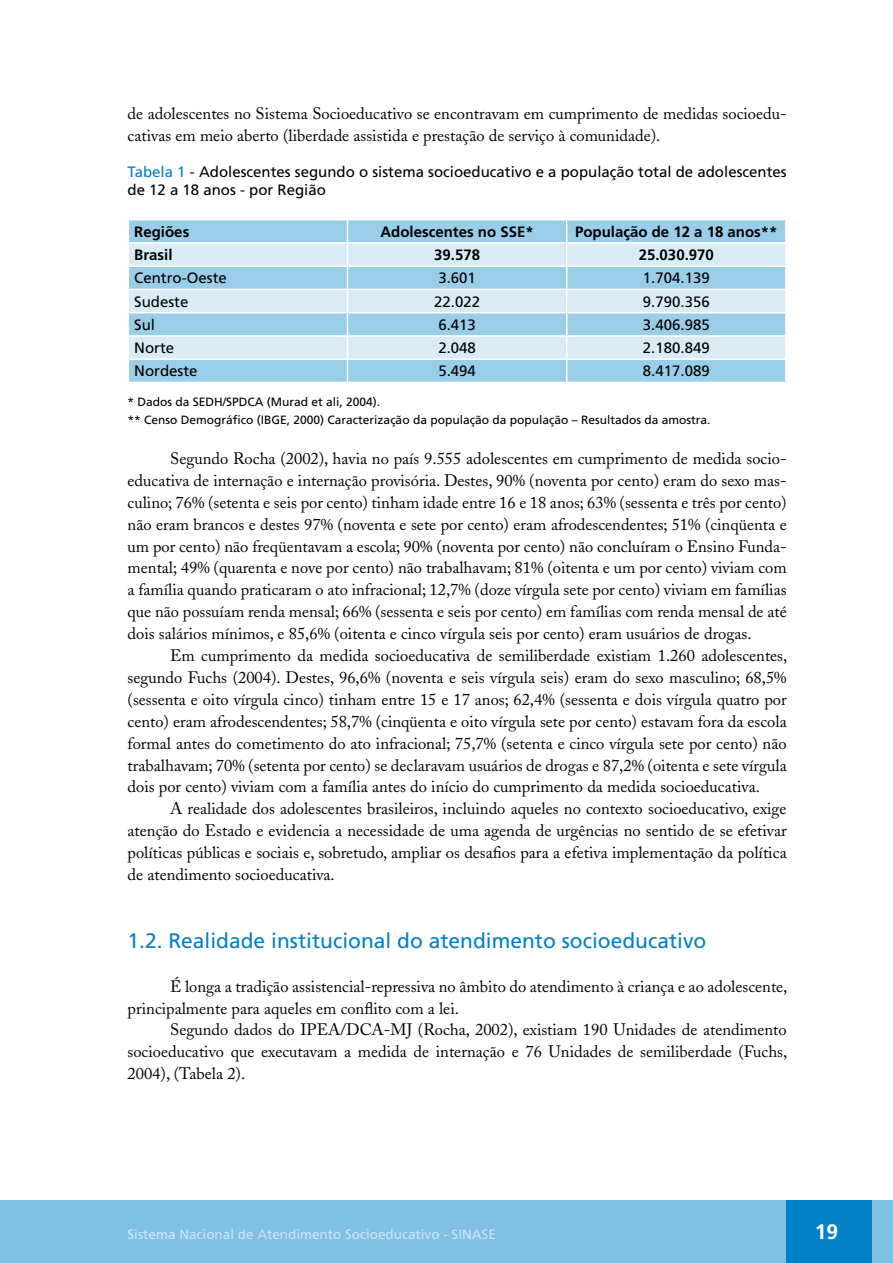
<style>
.page{position:relative;width:893px;height:1263px;background:#fff}
.page>*{position:absolute;margin:0;border:0;box-sizing:border-box;transform-origin:0 0}
.t1{font:21px "Frutiger";color:#0081c6}
.t2{font:700 21px "Frutiger";color:#fff}
.t3{font:16.5px/21.9px "Adobe Caslon";color:#000;text-align:justify}
.t4{font:15px/18px "Frutiger";color:#000}
.t5{font:700 15px "Frutiger";color:#000}
.t6{font:13.5px "Frutiger";color:#cce6f4}
.t7{font:12px/18px "Frutiger";color:#000}
.s1{color:#0081c6}
</style>
<div class="page">
<div style="left:0;top:1200px;width:893px;height:63px;background:#80c0e3"></div>
<div style="left:787px;top:1200px;width:85px;height:63px;background:#0081c6"></div>
<div style="left:129px;top:220px;width:656px;height:162px;background:#99cde8"></div>
<svg style="left:129px;top:244px;width:656px;height:114px;background:#bfdff0"></svg>
<hr style="left:128px;top:242px;width:219px;height:2px;background:#fff">
<hr style="left:347px;top:242px;width:220px;height:2px;background:#fff">
<hr style="left:567px;top:242px;width:220px;height:2px;background:#fff">
<hr style="left:128px;top:265px;width:219px;height:2px;background:#fff">
<hr style="left:347px;top:265px;width:220px;height:2px;background:#fff">
<hr style="left:567px;top:265px;width:220px;height:2px;background:#fff">
<hr style="left:128px;top:289px;width:219px;height:1px;background:#fff">
<hr style="left:347px;top:289px;width:220px;height:1px;background:#fff">
<hr style="left:567px;top:289px;width:220px;height:1px;background:#fff">
<hr style="left:128px;top:312px;width:219px;height:1px;background:#fff">
<hr style="left:347px;top:312px;width:220px;height:1px;background:#fff">
<hr style="left:567px;top:312px;width:220px;height:1px;background:#fff">
<hr style="left:128px;top:335px;width:219px;height:2px;background:#fff">
<hr style="left:347px;top:335px;width:220px;height:2px;background:#fff">
<hr style="left:567px;top:335px;width:220px;height:2px;background:#fff">
<hr style="left:128px;top:358px;width:219px;height:2px;background:#fff">
<hr style="left:347px;top:358px;width:220px;height:2px;background:#fff">
<svg style="left:347px;top:220px;width:1px;height:162px"></svg>
<hr style="left:567px;top:358px;width:220px;height:2px;background:#fff">
<svg style="left:566px;top:220px;width:1px;height:162px"></svg>
<p class="t3" style="left:128px;top:103px;width:661px">de adolescentes no Sistema Socioeducativo se encontravam em cumprimento de medidas socioedu&shy;cativas em meio aberto (liberdade assistida e prestação de serviço à comunidade).</p>
<p class="t4" style="left:128px;top:163px;width:661px"><span class="s1">Tabela 1</span> - Adolescentes segundo o sistema socioeducativo e a população total de adolescentes de 12 a 18 anos - por Região</p>
<p class="t5" style="left:134px;top:223px;width:57px">Regiões</p>
<p class="t5" style="left:380px;top:223px;width:155px">Adolescentes no SSE*</p>
<p class="t5" style="left:575px;top:223px;width:204px">População de 12 a 18 anos**</p>
<p class="t5" style="left:134px;top:246px;width:40px">Brasil</p>
<p class="t5" style="left:434px;top:246px;width:47px">39.578</p>
<p class="t5" style="left:639px;top:246px;width:77px">25.030.970</p>
<p class="t4" style="left:134px;top:269px;width:94px">Centro-Oeste</p>
<p class="t4" style="left:438px;top:269px;width:39px">3.601</p>
<p class="t4" style="left:643px;top:269px;width:68px">1.704.139</p>
<p class="t4" style="left:134px;top:293px;width:56px">Sudeste</p>
<p class="t4" style="left:434px;top:293px;width:47px">22.022</p>
<p class="t4" style="left:643px;top:293px;width:68px">9.790.356</p>
<p class="t4" style="left:134px;top:316px;width:22px">Sul</p>
<p class="t4" style="left:438px;top:316px;width:39px">6.413</p>
<p class="t4" style="left:643px;top:316px;width:68px">3.406.985</p>
<p class="t4" style="left:134px;top:339px;width:42px">Norte</p>
<p class="t4" style="left:438px;top:339px;width:39px">2.048</p>
<p class="t4" style="left:643px;top:339px;width:68px">2.180.849</p>
<p class="t4" style="left:134px;top:362px;width:65px">Nordeste</p>
<p class="t4" style="left:438px;top:362px;width:39px">5.494</p>
<p class="t4" style="left:643px;top:362px;width:68px">8.417.089</p>
<p class="t7" style="left:128px;top:393px;width:584px">* Dados da SEDH/SPDCA (Murad et ali, 2004).<br>** Censo Demográfico (IBGE, 2000) Caracterização da população da população – Resultados da amostra.</p>
<p class="t3" style="left:128px;top:448px;width:661px;text-indent:43px">Segundo Rocha (2002), havia no país 9.555 adolescentes em cumprimento de medida socio&shy;educativa de internação e internação provisória. Destes, 90% (noventa por cento) eram do sexo mas&shy;culino; 76% (setenta e seis por cento) tinham idade entre 16 e 18 anos; 63% (sessenta e três por cento) não eram brancos e destes 97% (noventa e sete por cento) eram afrodescendentes; 51% (cinqüenta e um por cento) não freqüentavam a escola; 90% (noventa por cento) não concluíram o Ensino Funda&shy;mental; 49% (quarenta e nove por cento) não trabalhavam; 81% (oitenta e um por cento) viviam com a família quando praticaram o ato infracional; 12,7% (doze vírgula sete por cento) viviam em famílias que não possuíam renda mensal; 66% (sessenta e seis por cento) em famílias com renda mensal de até dois salários mínimos, e 85,6% (oitenta e cinco vírgula seis por cento) eram usuários de drogas.</p>
<p class="t3" style="left:128px;top:645px;width:661px;text-indent:43px">Em cumprimento da medida socioeducativa de semiliberdade existiam 1.260 adolescentes, segundo Fuchs (2004). Destes, 96,6% (noventa e seis vírgula seis) eram do sexo masculino; 68,5% (sessenta e oito vírgula cinco) tinham entre 15 e 17 anos; 62,4% (sessenta e dois vírgula quatro por cento) eram afrodescendentes; 58,7% (cinqüenta e oito vírgula sete por cento) estavam fora da escola formal antes do cometimento do ato infracional; 75,7% (setenta e cinco vírgula sete por cento) não trabalhavam; 70% (setenta por cento) se declaravam usuários de drogas e 87,2% (oitenta e sete vírgula dois por cento) viviam com a família antes do início do cumprimento da medida socioeducativa.</p>
<p class="t3" style="left:128px;top:798px;width:661px;text-indent:43px">A realidade dos adolescentes brasileiros, incluindo aqueles no contexto socioeducativo, exige atenção do Estado e evidencia a necessidade de uma agenda de urgências no sentido de se efetivar políticas públicas e sociais e, sobretudo, ampliar os desafios para a efetiva implementação da política de atendimento socioeducativa.</p>
<p class="t1" style="left:128px;top:928px;width:580px">1.2. Realidade institucional do atendimento socioeducativo</p>
<p class="t3" style="left:128px;top:975px;width:661px;text-indent:43px">É longa a tradição assistencial-repressiva no âmbito do atendimento à criança e ao adolescente, principalmente para aqueles em conflito com a lei.</p>
<p class="t3" style="left:128px;top:1019px;width:661px;text-indent:43px">Segundo dados do IPEA/DCA-MJ (Rocha, 2002), existiam 190 Unidades de atendimento socioeducativo que executavam a medida de internação e 76 Unidades de semiliberdade (Fuchs, 2004), (Tabela 2).</p>
<p class="t6" style="left:128px;top:1226px;width:370px">Sistema Nacional de Atendimento Socioeducativo - SINASE</p>
<p class="t2" style="left:815px;top:1220px;width:25px">19</p>
</div>
